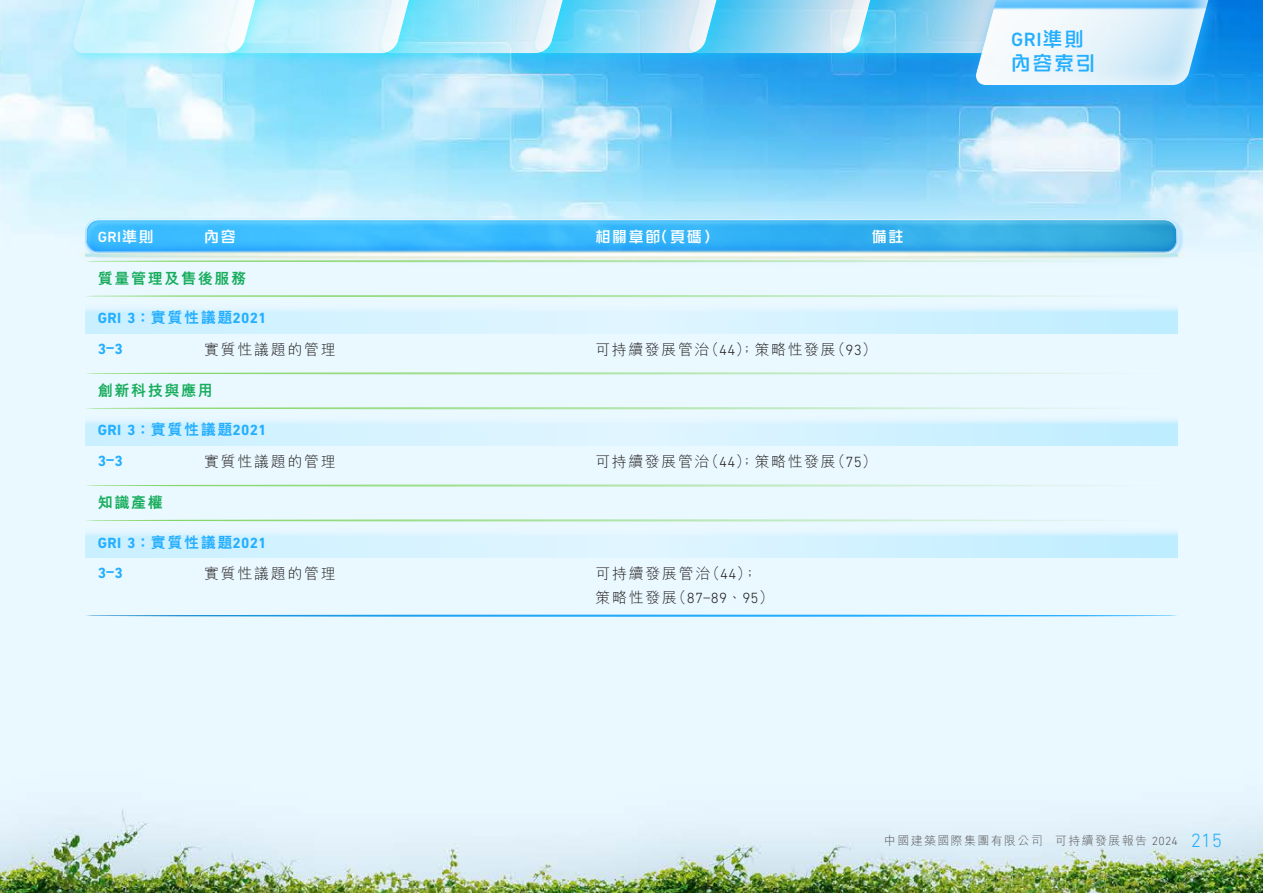
<style>
.page{position:relative;width:1263px;height:893px;background:#fff}
.page>*{position:absolute;margin:0;border:0;box-sizing:border-box;transform-origin:0 0}
.t1{font:500 19.5px "DIN Next LT Pro";color:#24aeff}
.t2{font:19.5px "DF Zong Yi HK W5";color:#24aeff}
.t3{font:300 15px/24px "M Hei HK";letter-spacing:.11em;color:#231f20}
.t4{font:700 15px/30.3px "DIN Next LT Pro";letter-spacing:.01em;color:#24aeff}
.t5{font:800 15px "M Hei HK";letter-spacing:.11em;color:#17ad5c}
.t6{font:15px "DF Zong Yi HK W5";letter-spacing:.11em;color:#fff}
.t7{font:500 15px "DIN Next LT Pro";color:#fff}
.t8{font:300 12px "M Hei HK";letter-spacing:.11em;color:#57585a}
.s1{font-family:"DF Zong Yi HK W5";font-weight:400}
.s2{font-family:"M Hei HK";font-weight:800}
.s3{font-family:"DIN Next LT Pro"}
.s4{font-family:"DIN Next LT Pro";font-size:19.5px;color:#24aeff}
</style>
<div class="page">
<img style="left:0;top:0;width:1263px;height:893px">
<div style="left:69px;top:203px;width:1128px;height:57px;background:#24aeff;opacity:.75"></div>
<div style="left:76px;top:248px;width:1111px;height:13px;background:#fcebb3;opacity:.75"></div>
<svg style="left:79px;top:251px;width:1105px;height:7px"></svg>
<hr style="left:85px;top:260px;width:1093px;height:2px;background:#7dd45c;border-radius:50%">
<hr style="left:85px;top:295px;width:1093px;height:2px;background:#7dd45c;border-radius:50%">
<svg style="left:85px;top:303px;width:1093px;height:30px;background:#d7f2ff"></svg>
<hr style="left:85px;top:372px;width:1093px;height:2px;background:#7dd45c;border-radius:50%">
<hr style="left:85px;top:407px;width:1093px;height:2px;background:#7dd45c;border-radius:50%">
<svg style="left:85px;top:415px;width:1093px;height:31px;background:#d6f2ff"></svg>
<hr style="left:85px;top:484px;width:1093px;height:3px;background:#7dd45c;border-radius:50%">
<hr style="left:85px;top:519px;width:1093px;height:2px;background:#7dd45c;border-radius:50%">
<svg style="left:85px;top:527px;width:1093px;height:31px;background:#d6f2ff"></svg>
<svg style="left:85px;top:615px;width:1093px;height:2px;background:#56bbf5"></svg>
<div style="left:965px;top:0;width:259px;height:102px;background:#24aeff;opacity:.75"></div>
<svg style="left:71px;top:0;width:1154px;height:88px;background:#98daf6"></svg>
<p class="t7" style="left:98px;top:228px;width:57px">GRI<span class="s1">準則</span></p>
<p class="t6" style="left:204px;top:228px;width:33px">內容</p>
<p class="t6" style="left:595px;top:228px;width:123px">相關章節（頁碼）</p>
<p class="t6" style="left:872px;top:228px;width:33px">備註</p>
<p class="t5" style="left:98px;top:271px;width:150px">質量管理及售後服務</p>
<p class="t4" style="left:98px;top:303px;width:170px">GRI 3<span class="s2">：實質性議題</span>2021<br>3–3</p>
<p class="t3" style="left:204px;top:337px;width:133px">實質性議題的管理</p>
<p class="t3" style="left:595px;top:337px;width:283px">可持續發展管治（<span class="s3">44</span>）；策略性發展（<span class="s3">93</span>）</p>
<p class="t5" style="left:98px;top:383px;width:117px">創新科技與應用</p>
<p class="t4" style="left:98px;top:415px;width:170px">GRI 3<span class="s2">：實質性議題</span>2021<br>3–3</p>
<p class="t3" style="left:204px;top:449px;width:133px">實質性議題的管理</p>
<p class="t3" style="left:595px;top:449px;width:283px">可持續發展管治（<span class="s3">44</span>）；策略性發展（<span class="s3">75</span>）</p>
<p class="t5" style="left:98px;top:495px;width:67px">知識產權</p>
<p class="t4" style="left:98px;top:527px;width:170px">GRI 3<span class="s2">：實質性議題</span>2021<br>3–3</p>
<p class="t3" style="left:204px;top:561px;width:133px">實質性議題的管理</p>
<p class="t3" style="left:595px;top:561px;width:180px">可持續發展管治（<span class="s3">44</span>）；策略性發展（<span class="s3">87–89</span>、<span class="s3">95</span>）</p>
<h1 class="t1" style="left:1011px;top:28px;width:74px">GRI<span class="s1">準則</span></h1>
<h1 class="t2" style="left:1011px;top:52px;width:86px">內容索引</h1>
<p class="t8" style="left:884px;top:832px;width:340px">中國建築國際集團有限公司 可持續發展報告 <span class="s3">2024</span> <span class="s4">215</span></p>
</div>
